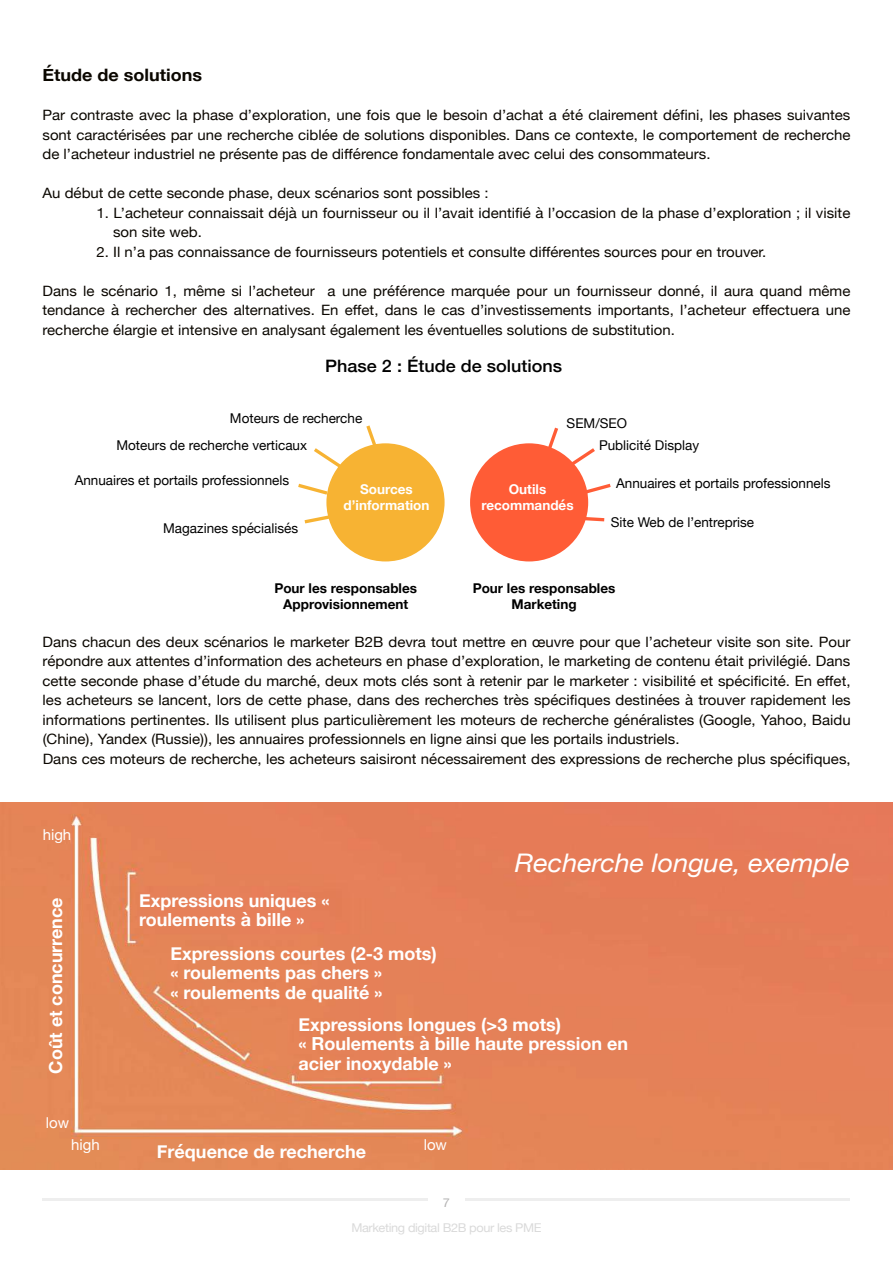
<style>
.page{position:relative;width:893px;height:1263px;background:#fff}
.page>*{position:absolute;margin:0;border:0;box-sizing:border-box;transform-origin:0 0}
.t1{font:italic 25.65px "Helvetica Neue";color:#fff;scale:1.05 1}
.t2{font:700 18px/19.5px "Helvetica Neue";color:#fff}
.t3{font:500 17.1px "Helvetica Neue";color:#000;scale:1.05 1}
.t4{font:700 17.1px "Helvetica Neue";color:#0b0700;scale:1.05 1}
.t5{font:15px "Helvetica Neue";color:#fff}
.t6{font:14.25px/19.5px "Helvetica Neue";color:#0b0700;text-align:justify;scale:1.05 1}
.t7{font:13.5px/27.3px "Helvetica Neue";color:#000}
.t8{font:700 13.5px/16.2px "Helvetica Neue";color:#000;text-align:center}
.t9{font:700 13.5px/16.2px "Helvetica Neue";color:#fff;text-align:center}
.t10{font:12.15px "Helvetica Neue";letter-spacing:-.03em;color:#dadada;scale:1.05 1}
.t11{font:12.15px "Helvetica Neue";color:#b3b2b2;scale:1.05 1}
</style>
<div class="page">
<hr style="left:43px;top:1198px;width:807px;height:3px;background:#eee">
<div style="left:428px;top:1190px;width:37px;height:19px;background:#fff"></div>
<div style="left:326px;top:443px;width:119px;height:118px;background:#f7b333;border-radius:50%"></div>
<div style="left:470px;top:443px;width:118px;height:118px;background:#ff5c36;border-radius:50%"></div>
<svg style="left:548px;top:428px;width:10px;height:21px"></svg>
<svg style="left:566px;top:448px;width:29px;height:21px"></svg>
<svg style="left:585px;top:484px;width:26px;height:11px"></svg>
<svg style="left:585px;top:516px;width:19px;height:5px"></svg>
<svg style="left:366px;top:425px;width:10px;height:21px"></svg>
<svg style="left:314px;top:448px;width:29px;height:21px"></svg>
<svg style="left:298px;top:484px;width:29px;height:11px"></svg>
<svg style="left:305px;top:514px;width:25px;height:9px"></svg>
<img style="left:0;top:802px;width:893px;height:367px">
<p class="t4" style="left:43px;top:62px;width:154px">Étude de solutions</p>
<p class="t6" style="left:43px;top:106px;width:771px">Par contraste avec la phase d’exploration, une fois que le besoin d’achat a été clairement défini, les phases suivantes sont caractérisées par une recherche ciblée de solutions disponibles. Dans ce contexte, le comportement de recherche de l’acheteur industriel ne présente pas de différence fondamentale avec celui des consommateurs.</p>
<p class="t6" style="left:43px;top:184px;width:426px">Au début de cette seconde phase, deux scénarios sont possibles :</p>
<p class="t6" style="left:113px;top:204px;width:704px;text-indent:-17px">1. L’acheteur connaissait déjà un fournisseur ou il l’avait identifié à l’occasion de la phase d’exploration ; il visite son site web.</p>
<p class="t6" style="left:96px;top:243px;width:640px">2. Il n’a pas connaissance de fournisseurs potentiels et consulte différentes sources pour en trouver.</p>
<p class="t6" style="left:42px;top:282px;width:771px">Dans le scénario 1, même si l’acheteur a une préférence marquée pour un fournisseur donné, il aura quand même tendance à rechercher des alternatives. En effet, dans le cas d’investissements importants, l’acheteur effectuera une recherche élargie et intensive en analysant également les éventuelles solutions de substitution.</p>
<p class="t3" style="left:325px;top:352px;width:227px">Phase 2 : Étude de solutions</p>
<p class="t7" style="left:116px;top:405px;width:247px;text-indent:114px">Moteurs de recherche<br>Moteurs de recherche verticaux</p>
<p class="t7" style="left:75px;top:467px;width:216px">Annuaires et portails professionnels</p>
<p class="t7" style="left:163px;top:515px;width:136px">Magazines spécialisés</p>
<p class="t7" style="left:599px;top:413px;width:102px;line-height:22.2px;text-indent:-32px">SEM/SEO<br>Publicité Display</p>
<p class="t7" style="left:616px;top:471px;width:216px">Annuaires et portails professionnels</p>
<p class="t7" style="left:611px;top:509px;width:145px">Site Web de l’entreprise</p>
<p class="t9" style="left:344px;top:481px;width:87px">Sources d’information</p>
<p class="t9" style="left:481px;top:481px;width:94px">Outils recommandés</p>
<p class="t8" style="left:274px;top:580px;width:144px">Pour les responsables<br>Approvisionnement</p>
<p class="t8" style="left:473px;top:580px;width:144px">Pour les responsables<br>Marketing</p>
<p class="t6" style="left:43px;top:633px;width:771px;text-align:left">Dans chacun des deux scénarios le marketer B2B devra tout mettre en œuvre pour que l’acheteur visite son site. Pour répondre aux attentes d’information des acheteurs en phase d’exploration, le marketing de contenu était privilégié. Dans cette seconde phase d’étude du marché, deux mots clés sont à retenir par le marketer : visibilité et spécificité. En effet, les acheteurs se lancent, lors de cette phase, dans des recherches très spécifiques destinées à trouver rapidement les informations pertinentes. Ils utilisent plus particulièrement les moteurs de recherche généralistes (Google, Yahoo, Baidu (Chine), Yandex (Russie)), les annuaires professionnels en ligne ainsi que les portails industriels.<br>Dans ces moteurs de recherche, les acheteurs saisiront nécessairement des expressions de recherche plus spécifiques,</p>
<p class="t5" style="left:43px;top:824px;width:30px">high</p>
<p class="t2" style="left:47px;top:1073px;width:178px;rotate:-90deg">Coût et concurrence</p>
<p class="t5" style="left:46px;top:1112px;width:25px">low</p>
<h1 class="t1" style="left:515px;top:845px;width:321px">Recherche longue, exemple</h1>
<p class="t2" style="left:139px;top:891px;width:192px">Expressions uniques « roulements à bille »</p>
<p class="t2" style="left:170px;top:944px;width:268px">Expressions courtes (2-3 mots) « roulements pas chers »<br>« roulements de qualité »</p>
<p class="t2" style="left:299px;top:1015px;width:331px">Expressions longues (&gt;3 mots)<br>« Roulements à bille haute pression en acier inoxydable »</p>
<p class="t5" style="left:71px;top:1134px;width:30px">high</p>
<p class="t5" style="left:424px;top:1134px;width:25px">low</p>
<p class="t2" style="left:157px;top:1142px;width:211px">Fréquence de recherche</p>
<p class="t11" style="left:443px;top:1193px;width:8px">7</p>
<p class="t10" style="left:351px;top:1219px;width:183px">Marketing digital B2B pour les PME</p>
</div>
